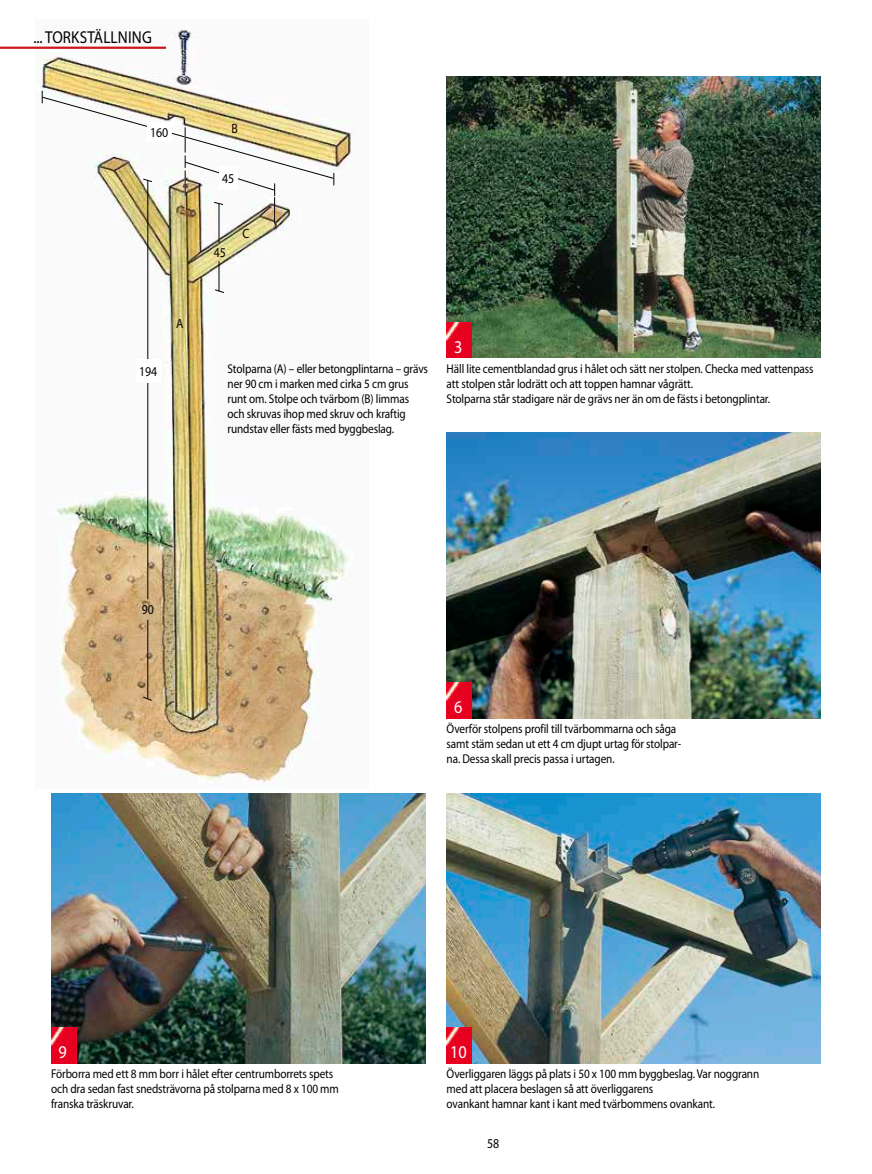
<style>
.page{position:relative;width:872px;height:1174px;background:#fff}
.page>*{position:absolute;margin:0;border:0;box-sizing:border-box;transform-origin:0 0}
.t1{font:18px "Myriad Pro";color:#fff;scale:.9 1}
.t2{font:17.25px "Myriad Pro";letter-spacing:.01em;color:#000;scale:.88 1}
.t3{font:13.5px "Myriad Pro";letter-spacing:-.01em;color:#000;scale:.88 1}
.t4{font:12.75px/15px "Myriad Pro";letter-spacing:-.01em;color:#000;scale:.88 1}
</style>
<div class="page">
<img style="left:446px;top:793px;width:375px;height:270px">
<img style="left:36px;top:24px;width:318px;height:760px">
<img style="left:51px;top:793px;width:374px;height:270px">
<img style="left:446px;top:433px;width:375px;height:285px">
<hr style="left:0;top:47px;width:166px;height:2px;background:#cd171e">
<img style="left:446px;top:77px;width:375px;height:281px">
<img style="left:446px;top:322px;width:26px;height:36px">
<img style="left:51px;top:1027px;width:25px;height:36px">
<img style="left:446px;top:1027px;width:26px;height:36px">
<img style="left:446px;top:682px;width:26px;height:36px">
<img style="left:42px;top:91px;width:292px;height:133px">
<svg style="left:214px;top:289px;width:11px;height:4px"></svg>
<svg style="left:143px;top:532px;width:10px;height:3px"></svg>
<svg style="left:142px;top:696px;width:10px;height:5px"></svg>
<hr style="left:219px;top:204px;width:1px;height:39px;background:#000">
<hr style="left:219px;top:261px;width:1px;height:30px;background:#000">
<hr style="left:147px;top:180px;width:1px;height:419px;background:#000">
<hr style="left:147px;top:619px;width:1px;height:79px;background:#000">
<div style="left:147px;top:122px;width:24px;height:20px;background:#fff"></div>
<div style="left:219px;top:166px;width:18px;height:24px;background:#fff"></div>
<div style="left:136px;top:359px;width:25px;height:24px;background:#fff"></div>
<h2 class="t2" style="left:34px;top:28px;width:90px">... torkställning</h2>
<p class="t3" style="left:150px;top:125px;width:22px">160</p>
<p class="t3" style="left:139px;top:364px;width:22px">194</p>
<p class="t3" style="left:176px;top:316px;width:10px">A</p>
<p class="t3" style="left:231px;top:121px;width:9px">B</p>
<p class="t3" style="left:222px;top:171px;width:15px">45</p>
<p class="t3" style="left:214px;top:245px;width:15px">45</p>
<p class="t3" style="left:242px;top:226px;width:9px">C</p>
<p class="t4" style="left:227px;top:361px;width:229px">Stolparna (A) – eller betongplintarna – grävs ner 90 cm i marken med cirka 5 cm grus runt om. Stolpe och tvärbom (B) limmas och skruvas ihop med skruv och kraftig rundstav eller fästs med byggbeslag.</p>
<h1 class="t1" style="left:454px;top:337px;width:11px">3</h1>
<p class="t4" style="left:446px;top:361px;width:418px">Häll lite cementblandad grus i hålet och sätt ner stolpen. Checka med vattenpass att stolpen står lodrätt och att toppen hamnar vågrätt.<br>Stolparna står stadigare när de grävs ner än om de fästs i betongplintar.</p>
<p class="t3" style="left:142px;top:601px;width:15px">90</p>
<h1 class="t1" style="left:454px;top:697px;width:11px">6</h1>
<p class="t4" style="left:446px;top:721px;width:268px">Överför stolpens profil till tvärbommarna och såga samt stäm sedan ut ett 4 cm djupt urtag för stolpar&shy;na. Dessa skall precis passa i urtagen.</p>
<h1 class="t1" style="left:59px;top:1042px;width:11px">9</h1>
<h1 class="t1" style="left:450px;top:1042px;width:20px">10</h1>
<p class="t4" style="left:51px;top:1066px;width:328px">Förborra med ett 8 mm borr i hålet efter centrumborrets spets och dra sedan fast snedsträvorna på stolparna med 8 x 100 mm franska träskruvar.</p>
<p class="t4" style="left:446px;top:1066px;width:357px">Överliggaren läggs på plats i 50 x 100 mm byggbeslag. Var noggrann med att placera beslagen så att överliggarens<br>ovankant hamnar kant i kant med tvärbommens ovankant.</p>
<p class="t3" style="left:487px;top:1136px;width:15px">58</p>
</div>
